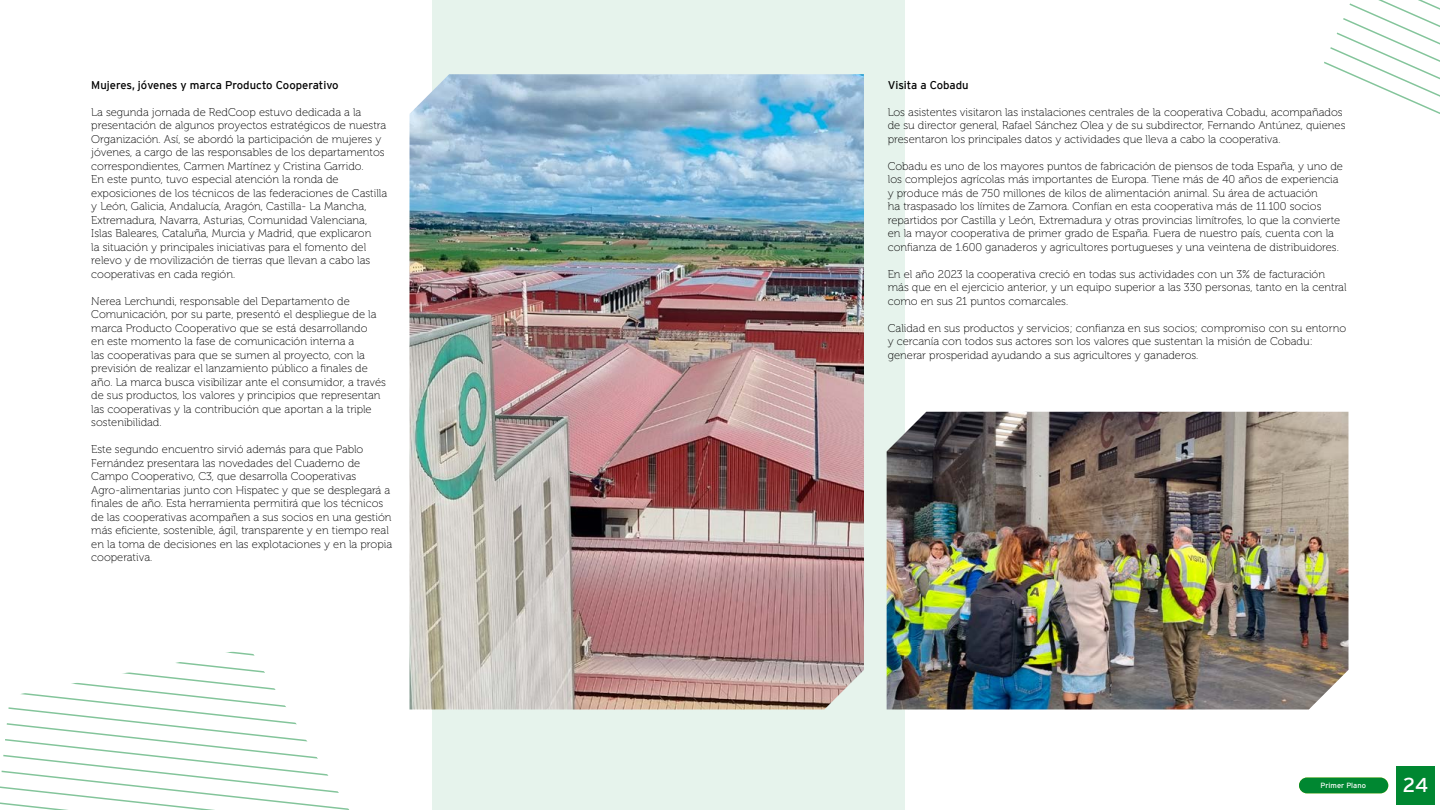
<style>
.page{position:relative;width:1440px;height:810px;background:#fff}
.page>*{position:absolute;margin:0;border:0;box-sizing:border-box;transform-origin:0 0}
.t1{font:20.02px "Interstate";color:#fff}
.t2{font:11.25px/13.5px "Museo 100";color:#000}
.t3{font:11.25px "Interstate";color:#000}
.t4{font:7.5px "Interstate";color:#fff}
</style>
<div class="page">
<div style="left:432px;top:0;width:472px;height:810px;background:#e6f3ec"></div>
<img style="left:410px;top:74px;width:454px;height:636px">
<img style="left:887px;top:412px;width:461px;height:298px">
<svg style="left:0;top:651px;width:349px;height:159px"></svg>
<svg style="left:1324px;top:0;width:116px;height:114px"></svg>
<div style="left:1396px;top:766px;width:39px;height:39px;background:#008731"></div>
<div style="left:1299px;top:778px;width:89px;height:15px;background:#008731;border-radius:8px"></div>
<p class="t3" style="left:91px;top:78px;width:249px">Mujeres, jóvenes y marca Producto Cooperativo</p>
<p class="t2" style="left:91px;top:105px;width:297px">La segunda jornada de RedCoop estuvo dedicada a la presentación de algunos proyectos estratégicos de nuestra Organización. Así, se abordó la participación de mujeres y jóvenes, a cargo de las responsables de los departamentos correspondientes, Carmen Martínez y Cristina Garrido.<br>En este punto, tuvo especial atención la ronda de exposiciones de los técnicos de las federaciones de Castilla y León, Galicia, Andalucía, Aragón, Castilla- La Mancha, Extremadura, Navarra, Asturias, Comunidad Valenciana, Islas Baleares, Cataluña, Murcia y Madrid, que explicaron<br>la situación y principales iniciativas para el fomento del relevo y de movilización de tierras que llevan a cabo las cooperativas en cada región.</p>
<p class="t2" style="left:91px;top:294px;width:296px">Nerea Lerchundi, responsable del Departamento de Comunicación, por su parte, presentó el despliegue de la marca Producto Cooperativo que se está desarrollando<br>en este momento la fase de comunicación interna a<br>las cooperativas para que se sumen al proyecto, con la previsión de realizar el lanzamiento público a finales de año. La marca busca visibilizar ante el consumidor, a través de sus productos, los valores y principios que representan las cooperativas y la contribución que aportan a la triple sostenibilidad.</p>
<p class="t2" style="left:91px;top:443px;width:302px">Este segundo encuentro sirvió además para que Pablo Fernández presentara las novedades del Cuaderno de Campo Cooperativo, C3, que desarrolla Cooperativas Agro-alimentarias junto con Hispatec y que se desplegará a finales de año. Esta herramienta permitirá que los técnicos de las cooperativas acompañen a sus socios en una gestión más eficiente, sostenible, ágil, transparente y en tiempo real en la toma de decisiones en las explotaciones y en la propia cooperativa.</p>
<p class="t3" style="left:888px;top:78px;width:82px">Visita a Cobadu</p>
<p class="t2" style="left:888px;top:105px;width:459px">Los asistentes visitaron las instalaciones centrales de la cooperativa Cobadu, acompañados de su director general, Rafael Sánchez Olea y de su subdirector, Fernando Antúnez, quienes presentaron los principales datos y actividades que lleva a cabo la cooperativa.</p>
<p class="t2" style="left:888px;top:159px;width:457px">Cobadu es uno de los mayores puntos de fabricación de piensos de toda España, y uno de los complejos agrícolas más importantes de Europa. Tiene más de 40 años de experiencia y produce más de 750 millones de kilos de alimentación animal. Su área de actuación<br>ha traspasado los límites de Zamora. Confían en esta cooperativa más de 11.100 socios repartidos por Castilla y León, Extremadura y otras provincias limítrofes, lo que la convierte en la mayor cooperativa de primer grado de España. Fuera de nuestro país, cuenta con la confianza de 1.600 ganaderos y agricultores portugueses y una veintena de distribuidores.</p>
<p class="t2" style="left:888px;top:267px;width:460px">En el año 2023 la cooperativa creció en todas sus actividades con un 3% de facturación más que en el ejercicio anterior, y un equipo superior a las 330 personas, tanto en la central como en sus 21 puntos comarcales.</p>
<p class="t2" style="left:888px;top:321px;width:460px">Calidad en sus productos y servicios; confianza en sus socios; compromiso con su entorno y cercanía con todos sus actores son los valores que sustentan la misión de Cobadu: generar prosperidad ayudando a sus agricultores y ganaderos.</p>
<p class="t4" style="left:1329px;top:781px;width:31px">Editorial</p>
<h1 class="t1" style="left:1403px;top:774px;width:27px">24</h1>
<p class="t4" style="left:1321px;top:781px;width:47px">Primer Plano</p>
</div>
